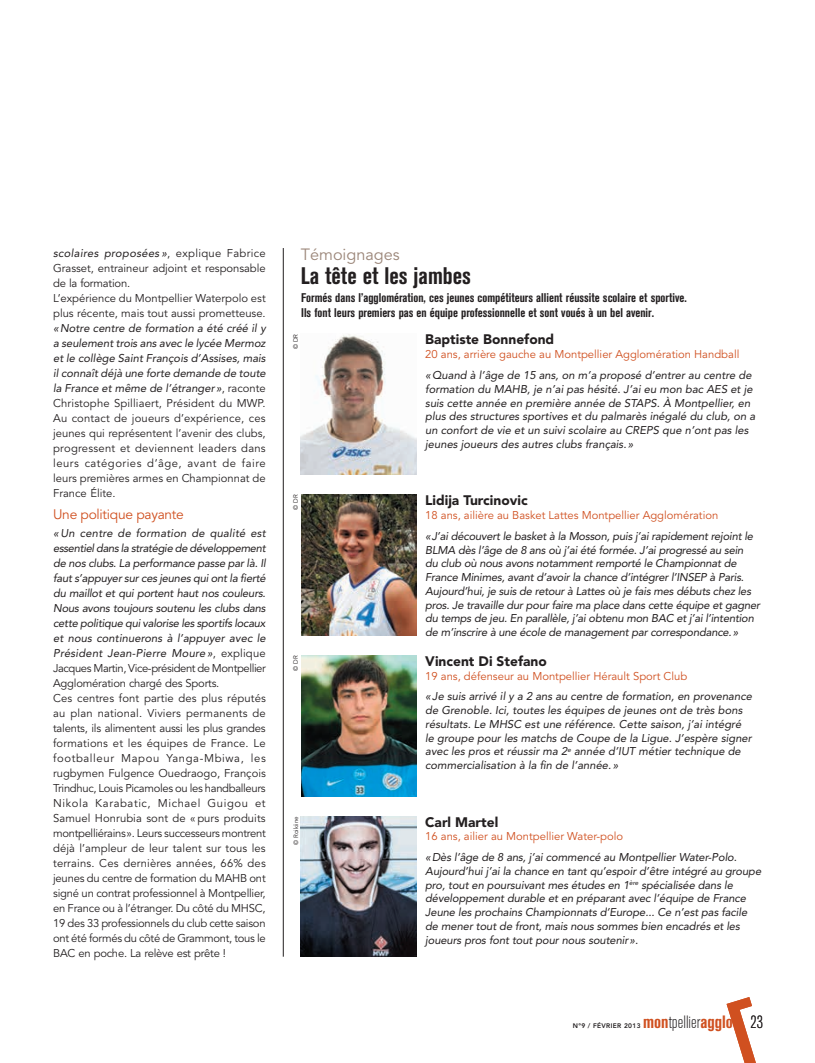
<style>
.page{position:relative;width:815px;height:1063px;background:#fff}
.page>*{position:absolute;margin:0;border:0;box-sizing:border-box;transform-origin:0 0}
.Plaisir_d_Agglo_Tari{font:700 condensed 23.75px "Akzidenz Grotesk BE";color:#231f20}
.t1{font:300 condensed 17.75px "Akzidenz Grotesk BE";color:#231f20}
.Plaisir_d_Agglo_Tari-2{font:16.25px "Avenir";color:#9b8679}
.Plaisir_d_Agglo_Tari-3{font:900 13.75px "Avenir";color:#231f20}
.Inter-titre_rouge_gé{font:13.75px "Avenir";letter-spacing:-.02em;color:#d05020}
.Plaisir_d_Agglo_Tari-4{font:700 condensed 12.5px "Akzidenz Grotesk BE";color:#231f20}
.Plaisir_d_Agglo_Tari-5{font:italic 11.25px/13.8px "Avenir";letter-spacing:-.01em;color:#231f20}
.texte_courant{font:11.25px/15px "Avenir";letter-spacing:-.005em;color:#231f20;text-align:justify}
.texte_courant-2{font:italic 11.25px/15px "Avenir";letter-spacing:.005em;color:#231f20;text-align:justify}
.Plaisir_d_Agglo_Tari-6{font:11.25px "Avenir";color:#d05020}
.t2{font:800 6.62px "Avenir";letter-spacing:.05em;color:#231f20}
.t3{font:6.25px "Avenir";color:#231f20}
.s1{font-style:italic}
.s2{font-style:normal}
.s3{font-weight:700;color:#d05020}
</style>
<div class="page">
<svg style="left:727px;top:997px;width:29px;height:66px"></svg>
<hr style="left:283px;top:248px;width:1px;height:709px;background:#231f20">
<img style="left:301px;top:334px;width:115px;height:141px">
<img style="left:301px;top:816px;width:115px;height:141px">
<img style="left:301px;top:495px;width:115px;height:140px">
<img style="left:301px;top:655px;width:115px;height:141px">
<p class="texte_courant" style="left:53px;top:246px;width:214px"><span class="s1">scolaires proposées »</span>, explique Fabrice Grasset, entraineur adjoint et responsable de la formation.</p>
<p class="texte_courant" style="left:53px;top:291px;width:214px">L’expérience du Montpellier Waterpolo est plus récente, mais tout aussi prometteuse. <span class="s1">«Notre centre de formation a été créé il y a seulement trois ans avec le lycée Mermoz et le collège Saint François d’Assises, mais il connaît déjà une forte demande de toute la France et même de l’étranger»</span>, raconte Christophe Spilliaert, Président du MWP.<br>Au contact de joueurs d’expérience, ces jeunes qui représentent l’avenir des clubs, progressent et deviennent leaders dans leurs catégories d’âge, avant de faire leurs premières armes en Championnat de France Élite.</p>
<p class="Inter-titre_rouge_gé" style="left:53px;top:506px;width:132px">Une politique payante</p>
<p class="texte_courant-2" style="left:53px;top:526px;width:214px">« Un centre de formation de qualité est essentiel dans la stratégie de développement de nos clubs. La performance passe par là. Il faut s’appuyer sur ces jeunes qui ont la fierté du maillot et qui portent haut nos couleurs.<br>Nous avons toujours soutenu les clubs dans cette politique qui valorise les sportifs locaux et nous continuerons à l’appuyer avec le Président Jean-Pierre Moure »<span class="s2">, explique Jacques Martin, Vice-président de Montpellier Agglomération chargé des Sports.</span></p>
<p class="texte_courant" style="left:53px;top:691px;width:214px">Ces centres font partie des plus réputés au plan national. Viviers permanents de talents, ils alimentent aussi les plus grandes formations et les équipes de France. Le footballeur Mapou Yanga-Mbiwa, les rugbymen Fulgence Ouedraogo, François Trindhuc, Louis Picamoles ou les handballeurs Nikola Karabatic, Michael Guigou et Samuel Honrubia sont de «purs produits montpelliérains». Leurs successeurs montrent déjà l’ampleur de leur talent sur tous les terrains. Ces dernières années, 66% des jeunes du centre de formation du MAHB ont signé un contrat professionnel à Montpellier, en France ou à l’étranger. Du côté du MHSC, 19 des 33 professionnels du club cette saison ont été formés du côté de Grammont, tous le BAC en poche. La relève est prête !</p>
<p class="Plaisir_d_Agglo_Tari-2" style="left:301px;top:245px;width:101px">Témoignages</p>
<p class="Plaisir_d_Agglo_Tari" style="left:301px;top:262px;width:172px">La tête et les jambes</p>
<p class="Plaisir_d_Agglo_Tari-4" style="left:301px;top:290px;width:387px">Formés dans l’agglomération, ces jeunes compétiteurs allient réussite scolaire et sportive.</p>
<p class="Plaisir_d_Agglo_Tari-4" style="left:301px;top:305px;width:355px">Ils font leurs premiers pas en équipe professionnelle et sont voués à un bel avenir.</p>
<p class="Plaisir_d_Agglo_Tari-3" style="left:425px;top:331px;width:131px">Baptiste Bonnefond</p>
<p class="Plaisir_d_Agglo_Tari-6" style="left:425px;top:348px;width:316px">20 ans, arrière gauche au Montpellier Agglomération Handball</p>
<p class="Plaisir_d_Agglo_Tari-5" style="left:425px;top:368px;width:332px">«Quand à l’âge de 15 ans, on m’a proposé d’entrer au centre de formation du MAHB, je n’ai pas hésité. J’ai eu mon bac AES et je suis cette année en première année de STAPS. À Montpellier, en plus des structures sportives et du palmarès inégalé du club, on a un confort de vie et un suivi scolaire au CREPS que n’ont pas les jeunes joueurs des autres clubs français.»</p>
<p class="t3" style="left:292px;top:349px;width:17px;rotate:-90deg">© DR</p>
<p class="t3" style="left:292px;top:510px;width:17px;rotate:-90deg">© DR</p>
<p class="t3" style="left:292px;top:671px;width:17px;rotate:-90deg">© DR</p>
<p class="t3" style="left:292px;top:845px;width:30px;rotate:-90deg">© Roikiine</p>
<p class="Plaisir_d_Agglo_Tari-3" style="left:425px;top:492px;width:104px">Lidija Turcinovic</p>
<p class="Plaisir_d_Agglo_Tari-6" style="left:425px;top:509px;width:295px">18 ans, ailière au Basket Lattes Montpellier Agglomération</p>
<p class="Plaisir_d_Agglo_Tari-5" style="left:425px;top:529px;width:336px">«J’ai découvert le basket à la Mosson, puis j’ai rapidement rejoint le BLMA dès l’âge de 8 ans où j’ai été formée. J’ai progressé au sein<br>du club où nous avons notamment remporté le Championnat de France Minimes, avant d’avoir la chance d’intégrer l’INSEP à Paris.<br>Aujourd’hui, je suis de retour à Lattes où je fais mes débuts chez les pros. Je travaille dur pour faire ma place dans cette équipe et gagner du temps de jeu. En parallèle, j’ai obtenu mon BAC et j’ai l’intention de m’inscrire à une école de management par correspondance.»</p>
<p class="Plaisir_d_Agglo_Tari-3" style="left:425px;top:653px;width:123px">Vincent Di Stefano</p>
<p class="Plaisir_d_Agglo_Tari-6" style="left:425px;top:669px;width:264px">19 ans, défenseur au Montpellier Hérault Sport Club</p>
<p class="Plaisir_d_Agglo_Tari-5" style="left:425px;top:690px;width:328px">«Je suis arrivé il y a 2 ans au centre de formation, en provenance de Grenoble. Ici, toutes les équipes de jeunes ont de très bons résultats. Le MHSC est une référence. Cette saison, j’ai intégré le groupe pour les matchs de Coupe de la Ligue. J’espère signer avec les pros et réussir ma 2<sup>e</sup> année d’IUT métier technique de commercialisation à la fin de l’année.»</p>
<p class="Plaisir_d_Agglo_Tari-3" style="left:425px;top:814px;width:75px">Carl Martel</p>
<p class="Plaisir_d_Agglo_Tari-6" style="left:425px;top:830px;width:199px">16 ans, ailier au Montpellier Water-polo</p>
<p class="Plaisir_d_Agglo_Tari-5" style="left:425px;top:850px;width:338px">«Dès l’âge de 8 ans, j’ai commencé au Montpellier Water-Polo.<br>Aujourd’hui j’ai la chance en tant qu’espoir d’être intégré au groupe pro, tout en poursuivant mes études en 1<sup>ère</sup> spécialisée dans le développement durable et en préparant avec l’équipe de France Jeune les prochains Championnats d’Europe... Ce n’est pas facile de mener tout de front, mais nous sommes bien encadrés et les joueurs pros font tout pour nous soutenir».</p>
<p class="t2" style="left:573px;top:1021px;width:69px">N°9 / FÉVRIER 2013</p>
<h2 class="t1" style="left:643px;top:1012px;width:121px"><span class="s3">mon</span>tpellier<span class="s3">agglo</span> 23</h2>
</div>
